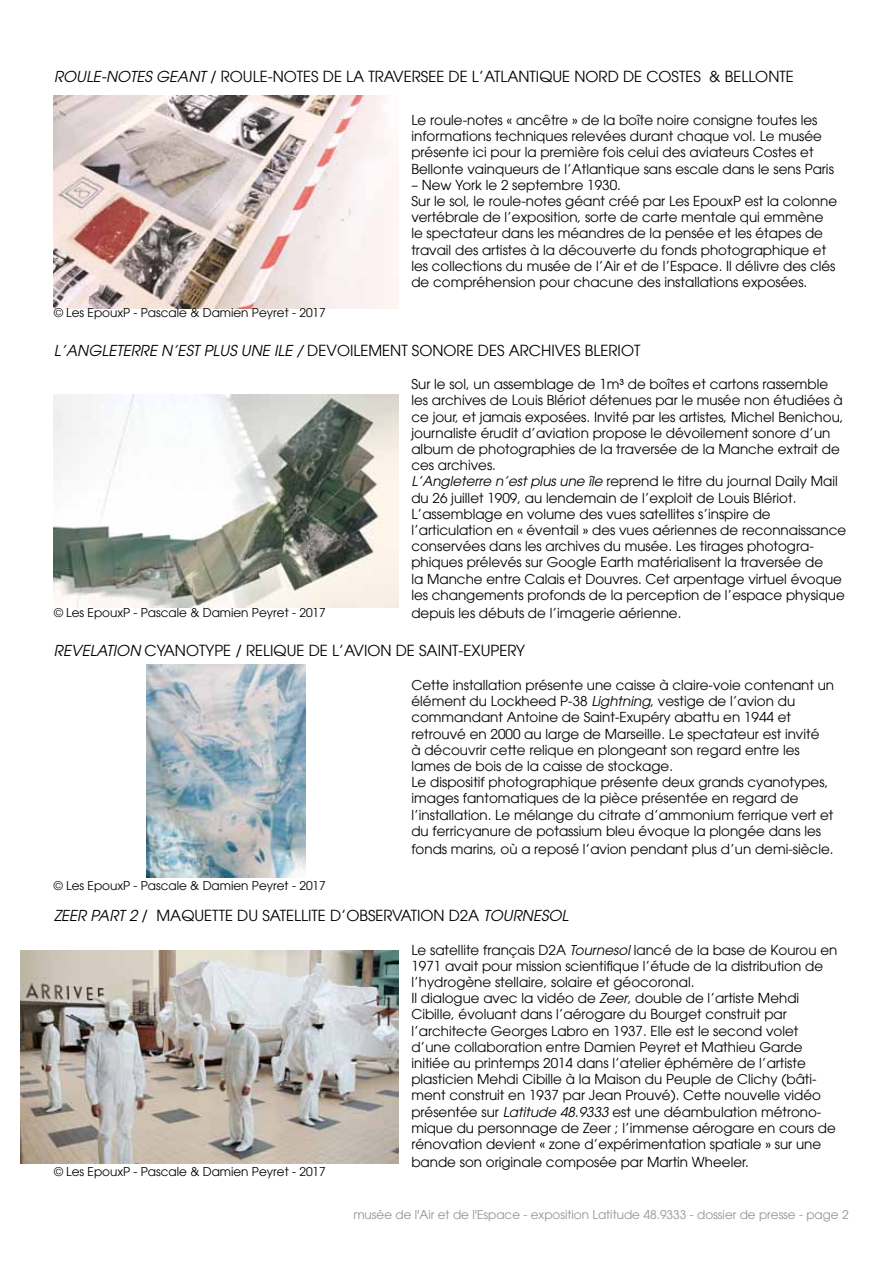
<style>
.page{position:relative;width:893px;height:1263px;background:#fff}
.page>*{position:absolute;margin:0;border:0;box-sizing:border-box;transform-origin:0 0}
.t1{font:15px "Avant Garde";color:#000}
.t2{font:13.5px/16.2px "Avant Garde";color:#000}
.t3{font:12px "Avant Garde";color:#000}
.t4{font:12px "Avant Garde";color:#919396}
.s1{font-style:italic}
</style>
<div class="page">
<img style="left:54px;top:96px;width:344px;height:212px">
<img style="left:54px;top:394px;width:344px;height:213px">
<img style="left:146px;top:665px;width:160px;height:212px">
<img style="left:20px;top:950px;width:378px;height:213px">
<p class="t1" style="left:54px;top:68px;width:741px"><span class="s1">ROULE-NOTES GEANT</span> / ROULE-NOTES DE LA TRAVERSEE DE L’ATLANTIQUE NORD DE COSTES &amp; BELLONTE</p>
<p class="t2" style="left:411px;top:112px;width:424px">Le roule-notes « ancêtre » de la boîte noire consigne toutes les informations techniques relevées durant chaque vol. Le musée présente ici pour la première fois celui des aviateurs Costes et Bellonte vainqueurs de l’Atlantique sans escale dans le sens Paris</p>
<p class="t2" style="left:411px;top:177px;width:427px">– New York le 2 septembre 1930.<br>Sur le sol, le roule-notes géant créé par Les EpouxP est la colonne vertébrale de l’exposition, sorte de carte mentale qui emmène le spectateur dans les méandres de la pensée et les étapes de travail des artistes à la découverte du fonds photographique et les collections du musée de l’Air et de l’Espace. Il délivre des clés de compréhension pour chacune des installations exposées.</p>
<p class="t3" style="left:54px;top:306px;width:273px">© Les EpouxP - Pascale &amp; Damien Peyret - 2017</p>
<p class="t1" style="left:54px;top:342px;width:588px"><span class="s1">L’ANGLETERRE N’EST PLUS UNE ILE /</span> DEVOILEMENT SONORE DES ARCHIVES BLERIOT</p>
<p class="t2" style="left:411px;top:376px;width:436px">Sur le sol, un assemblage de 1m³ de boîtes et cartons rassemble les archives de Louis Blériot détenues par le musée non étudiées à ce jour, et jamais exposées. Invité par les artistes, Michel Benichou, journaliste érudit d’aviation propose le dévoilement sonore d’un album de photographies de la traversée de la Manche extrait de ces archives.<br><span class="s1">L’Angleterre n’est plus une île</span> reprend le titre du journal Daily Mail du 26 juillet 1909, au lendemain de l’exploit de Louis Blériot.<br>L’assemblage en volume des vues satellites s’inspire de l’articulation en « éventail » des vues aériennes de reconnaissance conservées dans les archives du musée. Les tirages photogra&shy;phiques prélevés sur Google Earth matérialisent la traversée de<br>la Manche entre Calais et Douvres. Cet arpentage virtuel évoque les changements profonds de la perception de l’espace physique</p>
<p class="t3" style="left:54px;top:605px;width:273px">© Les EpouxP - Pascale &amp; Damien Peyret - 2017</p>
<p class="t2" style="left:411px;top:605px;width:272px">depuis les débuts de l’imagerie aérienne.</p>
<p class="t1" style="left:54px;top:642px;width:473px"><span class="s1">REVELATION</span> CYANOTYPE / RELIQUE DE L’AVION DE SAINT-EXUPERY</p>
<p class="t2" style="left:411px;top:677px;width:424px">Cette installation présente une caisse à claire-voie contenant un élément du Lockheed P-38 <span class="s1">Lightning</span>, vestige de l’avion du commandant Antoine de Saint-Exupéry abattu en 1944 et retrouvé en 2000 au large de Marseille. Le spectateur est invité<br>à découvrir cette relique en plongeant son regard entre les lames de bois de la caisse de stockage.<br>Le dispositif photographique présente deux grands cyanotypes, images fantomatiques de la pièce présentée en regard de l’installation. Le mélange du citrate d’ammonium ferrique vert et du ferricyanure de potassium bleu évoque la plongée dans les</p>
<p class="t2" style="left:411px;top:841px;width:424px">fonds marins, où a reposé l’avion pendant plus d’un demi-siècle.</p>
<p class="t3" style="left:54px;top:878px;width:273px">© Les EpouxP - Pascale &amp; Damien Peyret - 2017</p>
<p class="t1" style="left:54px;top:907px;width:516px"><span class="s1">ZEER PART 2</span> / MAQUETTE DU SATELLITE D’OBSERVATION D2A <span class="s1">TOURNESOL</span></p>
<p class="t2" style="left:411px;top:941px;width:428px">Le satellite français D2A <span class="s1">Tournesol</span> lancé de la base de Kourou en 1971 avait pour mission scientifique l’étude de la distribution de l’hydrogène stellaire, solaire et géocoronal.<br>Il dialogue avec la vidéo de <span class="s1">Zeer</span>, double de l’artiste Mehdi Cibille, évoluant dans l’aérogare du Bourget construit par l’architecte Georges Labro en 1937. Elle est le second volet d’une collaboration entre Damien Peyret et Mathieu Garde initiée au printemps 2014 dans l’atelier éphémère de l’artiste plasticien Mehdi Cibille à la Maison du Peuple de Clichy (bâti&shy;ment construit en 1937 par Jean Prouvé). Cette nouvelle vidéo présentée sur <span class="s1">Latitude 48.9333</span> est une déambulation métrono&shy;mique du personnage de Zeer ; l’immense aérogare en cours de rénovation devient « zone d’expérimentation spatiale » sur une</p>
<p class="t2" style="left:411px;top:1154px;width:339px">bande son originale composée par Martin Wheeler.</p>
<p class="t3" style="left:54px;top:1165px;width:273px">© Les EpouxP - Pascale &amp; Damien Peyret - 2017</p>
<p class="t4" style="left:353px;top:1207px;width:497px">musée de l'Air et de l'Espace - exposition Latitude 48.9333 - dossier de presse - page 2</p>
</div>
